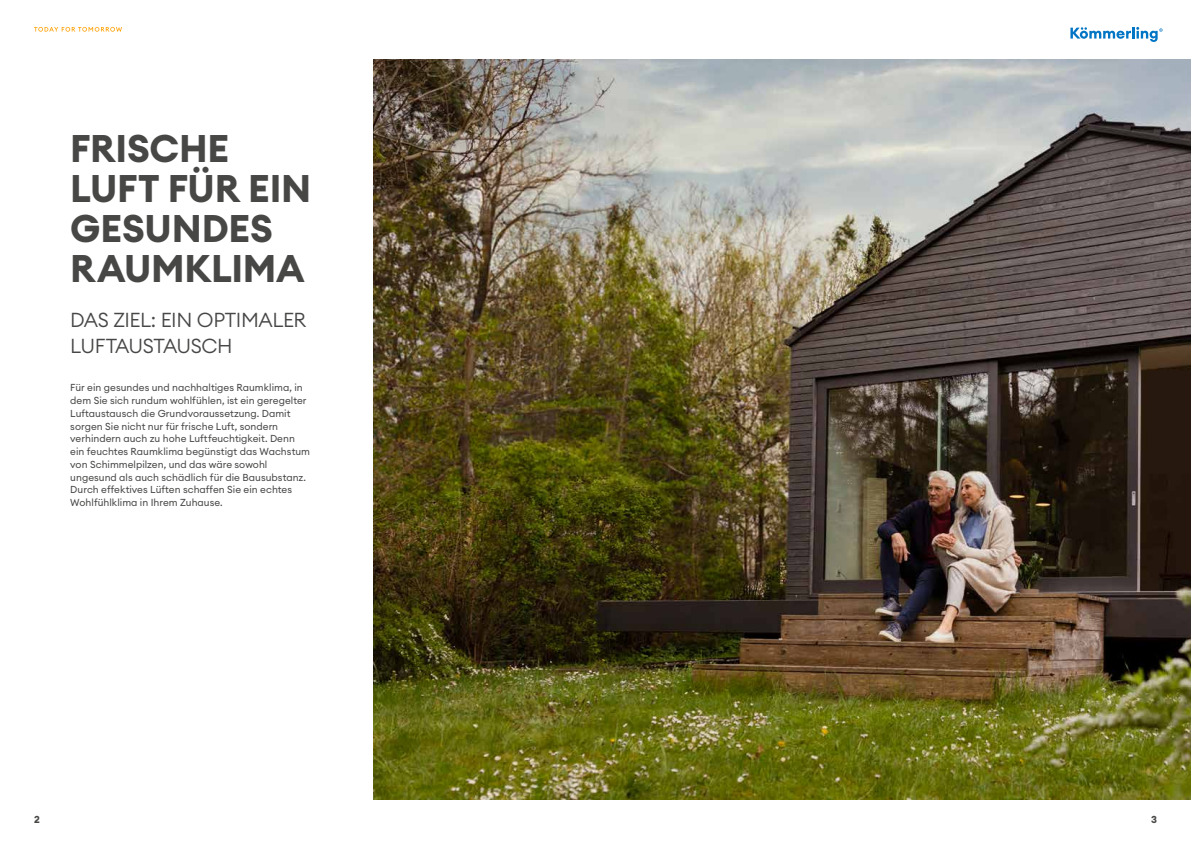
<style>
.page{position:relative;width:1191px;height:842px;background:#fff}
.page>*{position:absolute;margin:0;border:0;box-sizing:border-box;transform-origin:0 0}
.t1{font:700 38px/40px "Euclid Circular A";letter-spacing:-.005em;color:#474746}
.t2{font:300 20px/25.5px "Euclid Circular A";letter-spacing:-.025em;color:#474746}
.t3{font:10px/12.8px "Euclid Circular A";color:#474746}
.t4{font:700 10px "Euclid Circular A";color:#474746}
</style>
<div class="page">
<img style="left:373px;top:60px;width:818px;height:739px">
<svg style="left:1070px;top:27px;width:92px;height:15px"></svg>
<svg style="left:34px;top:27px;width:88px;height:5px"></svg>
<h1 class="t1" style="left:70px;top:129px;width:242px">FRISCHE<br>LUFT FÜR EIN<br>GESUNDES<br>RAUMKLIMA</h1>
<h2 class="t2" style="left:70px;top:307px;width:237px">DAS ZIEL: EIN OPTIMALER<br>LUFTAUSTAUSCH</h2>
<p class="t3" style="left:70px;top:381px;width:241px">Für ein gesundes und nachhaltiges Raumklima, in dem Sie sich rundum wohlfühlen, ist ein geregelter Luftaustausch die Grundvoraussetzung. Damit sorgen Sie nicht nur für frische Luft, sondern verhindern auch zu hohe Luftfeuchtigkeit. Denn ein feuchtes Raumklima begünstigt das Wachstum von Schimmelpilzen, und das wäre sowohl ungesund als auch schädlich für die Bausubstanz.<br>Durch effektives Lüften schaffen Sie ein echtes Wohlfühlklima in Ihrem Zuhause.</p>
<p class="t4" style="left:34px;top:813px;width:7px">2</p>
<p class="t4" style="left:1151px;top:813px;width:7px">3</p>
</div>
